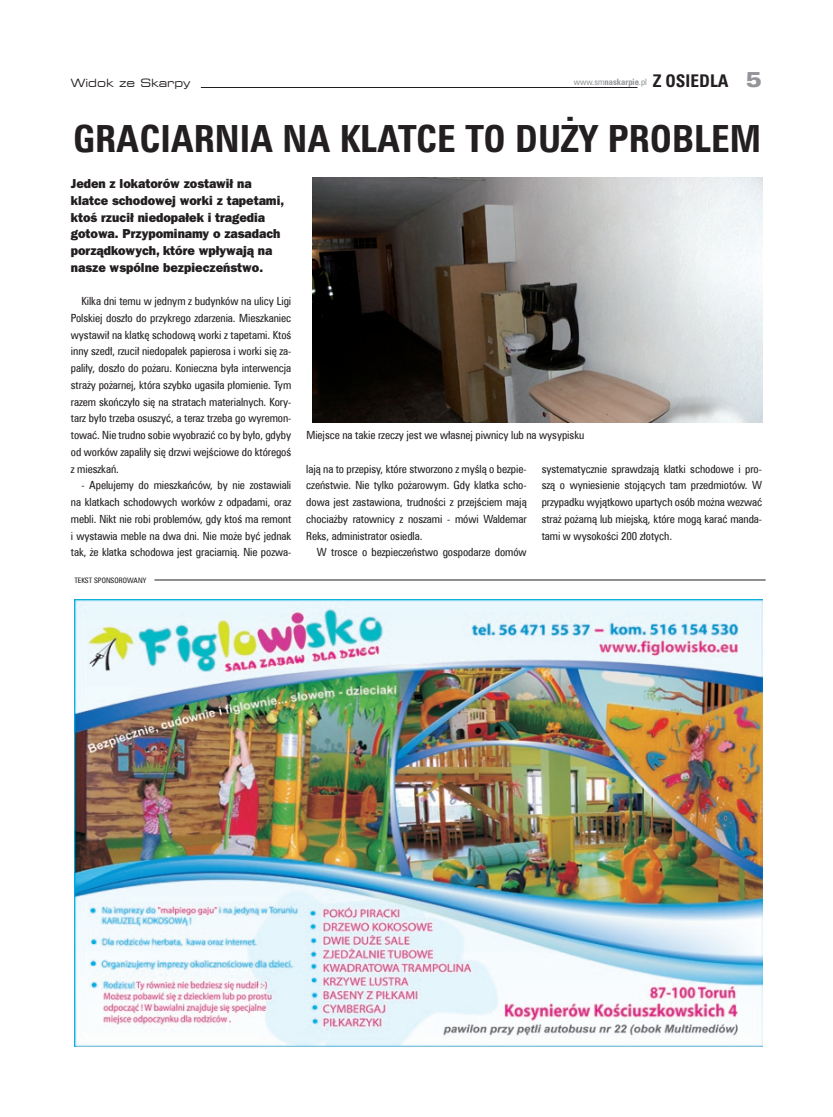
<style>
.page{position:relative;width:833px;height:1117px;background:#fff}
.page>*{position:absolute;margin:0;border:0;box-sizing:border-box;transform-origin:0 0}
.t1{font:700 37.5px "Zurich Cn EU";color:#231f20}
.t2{font:800 13px/16.8px "Franklin Gothic Pl";color:#231f20;scale:.96 1}
.t3{font:11.25px/16.8px "Zurich Cn EU";letter-spacing:-.005em;color:#231f20;text-align:justify}
.t4{font:expanded 11.25px "Square 721 BT";color:#231f20}
.t5{font:8.75px "Zurich Cn EU";color:#939598}
.t6{font:7.5px "Zurich Cn EU";color:#231f20}
.s1{font-weight:700}
.s2{font-weight:700;font-size:17.5px;color:#231f20}
.s3{font-family:"Zurich Blk Ex EU";font-size:21.25px}
</style>
<div class="page">
<hr style="left:201px;top:87px;width:436px;height:1px;background:#231f20">
<img style="left:74px;top:599px;width:688px;height:446px">
<hr style="left:154px;top:579px;width:611px;height:1px;background:#231f20">
<img style="left:313px;top:178px;width:449px;height:244px">
<p class="t4" style="left:71px;top:76px;width:121px">Widok ze Skarpy</p>
<p class="t5" style="left:574px;top:76px;width:190px">www.sm<span class="s1">NASKARPIE</span>.pl <span class="s2">Z OSIEDLA</span> <span class="s3">5</span></p>
<h1 class="t1" style="left:73px;top:116px;width:689px">GRACIARNIA NA KLATCE TO DUŻY PROBLEM</h1>
<p class="t2" style="left:71px;top:175px;width:224px">Jeden z lokatorów zostawił na klatce schodowej worki z tapetami, ktoś rzucił niedopałek i tragedia gotowa. Przypominamy o zasadach porządkowych, które wpływają na nasze wspólne bezpieczeństwo.</p>
<p class="t3" style="left:71px;top:293px;width:222px;text-indent:11px">Kilka dni temu w jednym z budynków na ulicy Ligi Polskiej doszło do przykrego zdarzenia. Mieszkaniec wystawił na klatkę schodową worki z tapetami. Ktoś inny szedł, rzucił niedopałek papierosa i worki się za&shy;paliły, doszło do pożaru. Konieczna była interwencja straży pożarnej, która szybko ugasiła płomienie. Tym razem skończyło się na stratach materialnych. Kory&shy;tarz było trzeba osuszyć, a teraz trzeba go wyremon&shy;tować. Nie trudno sobie wyobrazić co by było, gdyby od worków zapaliły się drzwi wejściowe do któregoś z mieszkań.</p>
<p class="t3" style="left:71px;top:477px;width:222px;text-indent:11px">- Apelujemy do mieszkańców, by nie zostawiali na klatkach schodowych worków z odpadami, oraz mebli. Nikt nie robi problemów, gdy ktoś ma remont i wystawia meble na dwa dni. Nie może być jednak tak, że klatka schodowa jest graciarnią. Nie pozwa-</p>
<p class="t3" style="left:306px;top:426px;width:279px">Miejsce na takie rzeczy jest we własnej piwnicy lub na wysypisku</p>
<p class="t3" style="left:306px;top:460px;width:222px">lają na to przepisy, które stworzono z myślą o bezpie&shy;czeństwie. Nie tylko pożarowym. Gdy klatka scho&shy;dowa jest zastawiona, trudności z przejściem mają chociażby ratownicy z noszami - mówi Waldemar Reks, administrator osiedla.</p>
<p class="t3" style="left:317px;top:543px;width:211px">W trosce o bezpieczeństwo gospodarze domów</p>
<p class="t3" style="left:541px;top:460px;width:222px">systematycznie sprawdzają klatki schodowe i pro&shy;szą o wyniesienie stojących tam przedmiotów. W przypadku wyjątkowo upartych osób można wezwać straż pożarną lub miejską, które mogą karać manda&shy;tami w wysokości 200 złotych.</p>
<p class="t6" style="left:74px;top:575px;width:73px">TEKST SPONSOROWANY</p>
</div>
